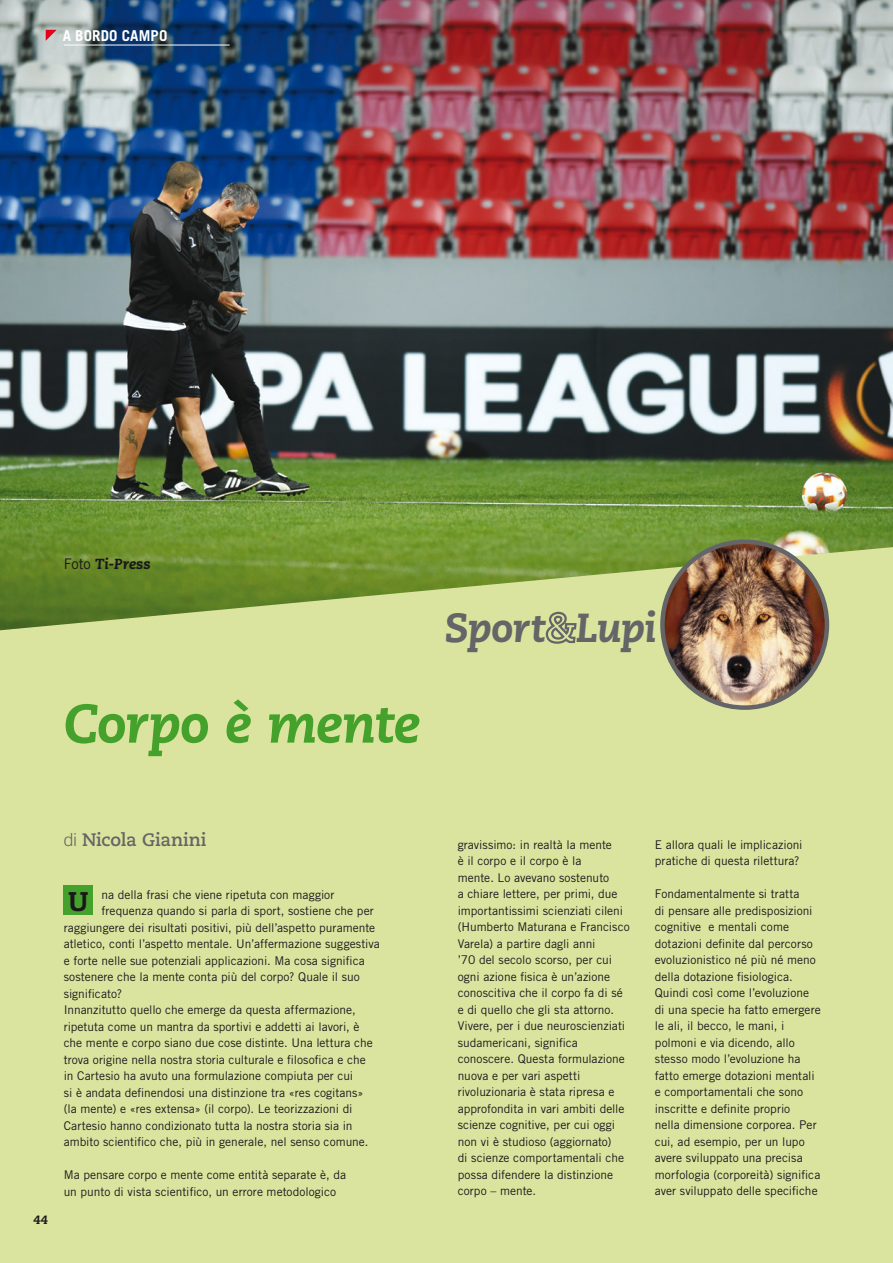
<style>
.page{position:relative;width:893px;height:1263px;background:#dbe49e}
.page>*{position:absolute;margin:0;border:0;box-sizing:border-box;transform-origin:0 0}
.t1{font:italic 800 54px "Caecilia LT Std";letter-spacing:-.01em;color:#44a12b}
.t2{font:italic 800 40.5px "Caecilia LT Std";letter-spacing:-.02em;color:#646567}
.t3{font:800 27px "Caecilia LT Std";color:#1a171c}
.t4{font:700 18px "Caecilia LT Std";letter-spacing:-.01em;color:#646567}
.t5{font:700 15px "Trade Gothic LT Std";letter-spacing:.01em;color:#fff}
.t6{font:italic 800 14.7px "Caecilia LT Std";letter-spacing:.01em;color:#1a171c}
.t7{font:12px/16.5px "Trade Gothic LT Std";color:#1a171c}
.t8{font:italic 800 12px "Caecilia LT Std";color:#1a171c}
.s1{font-family:"Trade Gothic LT Std";font-weight:400;font-style:normal}
.s2{font-family:"Trade Gothic LT Std";font-weight:300}
</style>
<div class="page">
<svg style="left:545px;top:630px;width:31px;height:14px"></svg>
<img style="left:0;top:0;width:893px;height:630px">
<img style="left:662px;top:542px;width:165px;height:166px">
<div style="left:660px;top:539px;width:169px;height:171px;border:4px solid #646567;border-radius:50%"></div>
<hr style="left:64px;top:45px;width:166px;height:1px;background:#fff">
<svg style="left:46px;top:30px;width:11px;height:11px"></svg>
<div style="left:64px;top:885px;width:29px;height:30px;background:#44a12b"></div>
<p class="t5" style="left:63px;top:26px;width:106px">A BORDO CAMPO</p>
<p class="t6" style="left:64px;top:555px;width:89px"><span class="s1">Foto</span> Ti-Press</p>
<h1 class="t1" style="left:64px;top:692px;width:358px">Corpo è mente</h1>
<h2 class="t2" style="left:445px;top:604px;width:213px">Sport Lupi</h2>
<h3 class="t4" style="left:64px;top:829px;width:144px"><span class="s2">di</span> Nicola Gianini</h3>
<p class="t8" style="left:34px;top:1212px;width:16px">44</p>
<p class="t7" style="left:102px;top:886px;width:234px">na della frasi che viene ripetuta con maggior</p>
<p class="t7" style="left:102px;top:902px;width:274px">frequenza quando si parla di sport, sostiene che per</p>
<p class="t7" style="left:64px;top:919px;width:313px">raggiungere dei risultati positivi, più dell’aspetto puramente</p>
<p class="t7" style="left:64px;top:935px;width:318px">atletico, conti l’aspetto mentale. Un’affermazione suggestiva</p>
<p class="t7" style="left:64px;top:952px;width:303px">e forte nelle sue potenziali applicazioni. Ma cosa significa</p>
<p class="t7" style="left:64px;top:968px;width:298px">sostenere che la mente conta più del corpo? Quale il suo</p>
<p class="t7" style="left:64px;top:985px;width:60px">significato?</p>
<p class="t7" style="left:64px;top:1001px;width:294px">Innanzitutto quello che emerge da questa affermazione,</p>
<p class="t7" style="left:64px;top:1018px;width:297px">ripetuta come un mantra da sportivi e addetti ai lavori, è</p>
<p class="t7" style="left:64px;top:1034px;width:310px">che mente e corpo siano due cose distinte. Una lettura che</p>
<p class="t7" style="left:64px;top:1051px;width:303px">trova origine nella nostra storia culturale e filosofica e che</p>
<p class="t7" style="left:64px;top:1067px;width:291px">in Cartesio ha avuto una formulazione compiuta per cui</p>
<p class="t7" style="left:64px;top:1084px;width:301px">si è andata definendosi una distinzione tra «res cogitans»</p>
<p class="t7" style="left:64px;top:1100px;width:290px">(la mente) e «res extensa» (il corpo). Le teorizzazioni di</p>
<p class="t7" style="left:64px;top:1117px;width:290px">Cartesio hanno condizionato tutta la nostra storia sia in</p>
<p class="t7" style="left:64px;top:1133px;width:306px">ambito scientifico che, più in generale, nel senso comune.</p>
<p class="t7" style="left:64px;top:1166px;width:284px">Ma pensare corpo e mente come entità separate è, da un punto di vista scientifico, un errore metodologico</p>
<h3 class="t3" style="left:68px;top:884px;width:22px">U</h3>
<p class="t7" style="left:458px;top:836px;width:173px">gravissimo: in realtà la mente<br>è il corpo e il corpo è la<br>mente. Lo avevano sostenuto<br>a chiare lettere, per primi, due importantissimi scienziati cileni (Humberto Maturana e Francisco<br>Varela) a partire dagli anni<br>’70 del secolo scorso, per cui ogni azione fisica è un’azione conoscitiva che il corpo fa di sé e di quello che gli sta attorno.<br>Vivere, per i due neuroscienziati sudamericani, significa conoscere. Questa formulazione nuova e per vari aspetti rivoluzionaria è stata ripresa e approfondita in vari ambiti delle scienze cognitive, per cui oggi non vi è studioso (aggiornato)<br>di scienze comportamentali che possa difendere la distinzione corpo – mente.</p>
<p class="t7" style="left:655px;top:836px;width:149px">E allora quali le implicazioni pratiche di questa rilettura?</p>
<p class="t7" style="left:655px;top:885px;width:167px">Fondamentalmente si tratta<br>di pensare alle predisposizioni cognitive e mentali come dotazioni definite dal percorso evoluzionistico né più né meno della dotazione fisiologica.<br>Quindi così come l’evoluzione di una specie ha fatto emergere le ali, il becco, le mani, i polmoni e via dicendo, allo stesso modo l’evoluzione ha fatto emerge dotazioni mentali e comportamentali che sono inscritte e definite proprio<br>nella dimensione corporea. Per cui, ad esempio, per un lupo avere sviluppato una precisa morfologia (corporeità) significa aver sviluppato delle specifiche</p>
</div>
